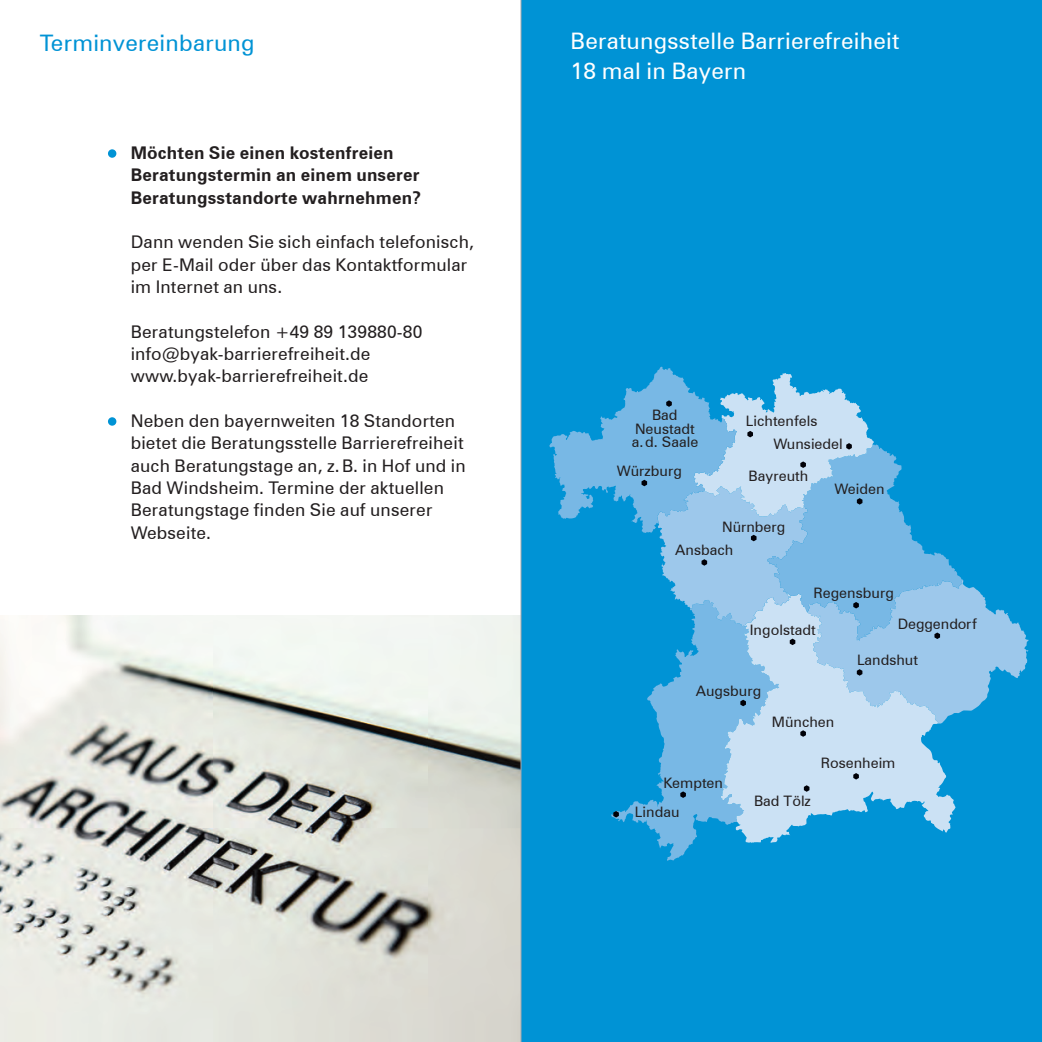
<style>
.page{position:relative;width:1042px;height:1042px;background:#fff}
.page>*{position:absolute;margin:0;border:0;box-sizing:border-box;transform-origin:0 0}
.t1{font:22.75px/29.8px "Zurich BT";letter-spacing:.01em;color:#fff}
.t2{font:22.75px "Zurich BT";letter-spacing:.01em;color:#0093d5}
.t3{font:17.5px/22.4px "Zurich BT";letter-spacing:.01em;color:#231f20}
.t4{font:700 17.5px/22.4px "Zurich BT";letter-spacing:.01em;color:#231f20}
.t5{font:14.35px/23.1px "Zurich BT";color:#231f20}
</style>
<div class="page">
<div style="left:521px;top:0;width:521px;height:1042px;background:#0093d5"></div>
<svg style="left:611px;top:724px;width:109px;height:137px"></svg>
<svg style="left:720px;top:724px;width:235px;height:119px;fill:#cbe1f4"></svg>
<svg style="left:800px;top:730px;width:6px;height:7px"></svg>
<svg style="left:549px;top:367px;width:479px;height:357px"></svg>
<svg style="left:804px;top:785px;width:5px;height:7px"></svg>
<svg style="left:680px;top:791px;width:6px;height:7px"></svg>
<svg style="left:853px;top:773px;width:6px;height:6px"></svg>
<svg style="left:613px;top:811px;width:6px;height:6px"></svg>
<div style="left:108px;top:149px;width:8px;height:9px;background:#0093d5;border-radius:50%"></div>
<div style="left:108px;top:417px;width:8px;height:9px;background:#0093d5;border-radius:50%"></div>
<img style="left:0;top:615px;width:521px;height:427px">
<hr style="left:521px;top:0;width:1px;height:1042px;background:#a8a9ad">
<h1 class="t2" style="left:40px;top:29px;width:216px">Terminvereinbarung</h1>
<p class="t4" style="left:131px;top:141px;width:292px">Möchten Sie einen kostenfreien<br>Beratungstermin an einem unserer<br>Beratungsstandorte wahrnehmen?</p>
<p class="t3" style="left:131px;top:231px;width:345px">Dann wenden Sie sich einfach telefonisch, per E-Mail oder über das Kontaktformular im Internet an uns.</p>
<p class="t3" style="left:131px;top:320px;width:293px">Beratungstelefon +49 89 139880-80 info@byak-barrierefreiheit.de www.byak-barrierefreiheit.de</p>
<p class="t3" style="left:131px;top:409px;width:337px">Neben den bayernweiten 18 Standorten bietet die Beratungsstelle Barrierefreiheit auch Beratungstage an, z. B. in Hof und in Bad Windsheim. Termine der aktuellen Beratungstage finden Sie auf unserer Webseite.</p>
<h1 class="t1" style="left:570px;top:26px;width:330px">Beratungsstelle Barrierefreiheit<br>18 mal in Bayern</h1>
<p class="t5" style="left:632px;top:408px;width:68px;line-height:13.5px;text-align:center">Bad<br>Neustadt a. d. Saale</p>
<p class="t5" style="left:773px;top:409px;width:71px;text-indent:-28px">Lichtenfels<br>Wunsiedel</p>
<p class="t5" style="left:617px;top:459px;width:67px">Würzburg</p>
<p class="t5" style="left:748px;top:464px;width:61px">Bayreuth</p>
<p class="t5" style="left:675px;top:515px;width:112px;text-indent:47px">Nürnberg<br>Ansbach</p>
<p class="t5" style="left:834px;top:477px;width:52px">Weiden</p>
<p class="t5" style="left:813px;top:582px;width:82px">Regensburg</p>
<p class="t5" style="left:750px;top:618px;width:67px">Ingolstadt</p>
<p class="t5" style="left:696px;top:679px;width:67px">Augsburg</p>
<p class="t5" style="left:772px;top:710px;width:64px">München</p>
<p class="t5" style="left:897px;top:612px;width:81px">Deggendorf</p>
<p class="t5" style="left:857px;top:648px;width:62px">Landshut</p>
<p class="t5" style="left:663px;top:771px;width:61px">Kempten</p>
<p class="t5" style="left:635px;top:800px;width:46px">Lindau</p>
<p class="t5" style="left:754px;top:789px;width:58px">Bad Tölz</p>
<p class="t5" style="left:820px;top:751px;width:76px">Rosenheim</p>
</div>
